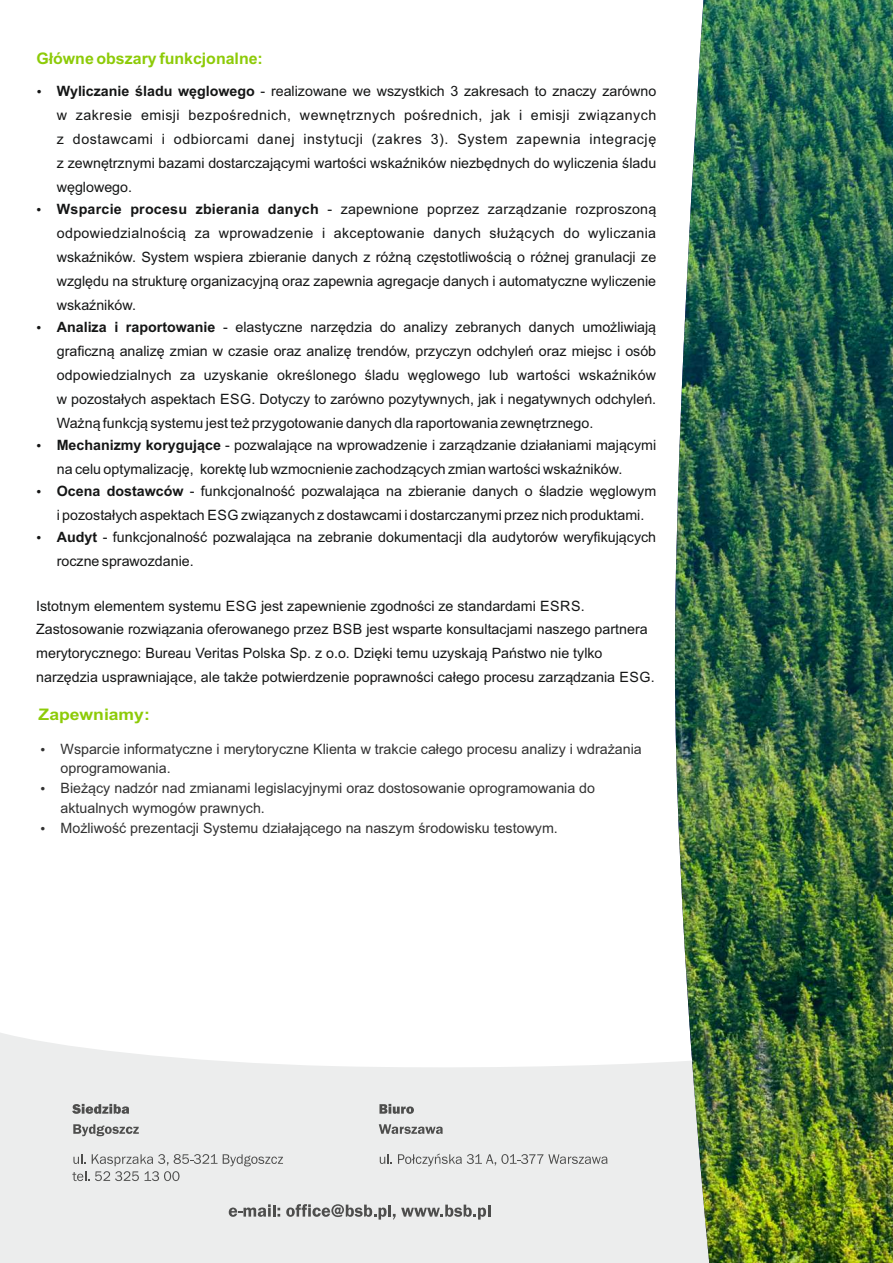
<style>
.page{position:relative;width:893px;height:1263px;background:#fff}
.page>*{position:absolute;margin:0;border:0;box-sizing:border-box;transform-origin:0 0}
.t1{font:700 15.9px "Arial";color:#8dcb08}
.t2{font:700 15.9px "Arial";color:#8dcb08;scale:1.1 1}
.t3{font:14.25px/23.9px "Arial";color:#151616}
.t4{font:14.25px/19.8px "Arial";color:#323232}
.s1{font-weight:700}
</style>
<div class="page">
<svg style="left:0;top:1033px;width:675px;height:230px;background:#eeefef"></svg>
<svg style="left:72px;top:1104px;width:57px;height:10px"></svg>
<svg style="left:73px;top:1124px;width:66px;height:12px"></svg>
<svg style="left:72px;top:1154px;width:211px;height:27px;background:#d4d5d5"></svg>
<svg style="left:379px;top:1104px;width:35px;height:10px"></svg>
<svg style="left:379px;top:1124px;width:64px;height:10px"></svg>
<svg style="left:229px;top:1204px;width:51px;height:13px"></svg>
<svg style="left:286px;top:1204px;width:204px;height:15px;background:#b3b4b4"></svg>
<svg style="left:380px;top:1154px;width:12px;height:10px"></svg>
<svg style="left:398px;top:1153px;width:209px;height:13px;background:#cccdcd"></svg>
<img style="left:675px;top:0;width:218px;height:1263px">
<p class="t1" style="left:36px;top:53px;width:228px">Główne obszary funkcjonalne:</p>
<p class="t3" style="left:57px;top:81px;width:601px;text-align:justify;text-indent:-20px">• <span class="s1">Wyliczanie śladu węglowego</span> - realizowane we wszystkich 3 zakresach to znaczy zarówno w zakresie emisji bezpośrednich, wewnętrznych pośrednich, jak i emisji związanych z dostawcami i odbiorcami danej instytucji (zakres 3). System zapewnia integrację z zewnętrznymi bazami dostarczającymi wartości wskaźników niezbędnych do wyliczenia śladu węglowego.</p>
<p class="t3" style="left:57px;top:199px;width:601px;text-align:justify;text-indent:-20px">• <span class="s1">Wsparcie procesu zbierania danych</span> - zapewnione poprzez zarządzanie rozproszoną odpowiedzialnością za wprowadzenie i akceptowanie danych służących do wyliczania wskaźników. System wspiera zbieranie danych z różną częstotliwością o różnej granulacji ze względu na strukturę organizacyjną oraz zapewnia agregacje danych i automatyczne wyliczenie wskaźników.</p>
<p class="t3" style="left:57px;top:316px;width:601px;text-align:justify;text-indent:-21px">• <span class="s1">Analiza i raportowanie</span> - elastyczne narzędzia do analizy zebranych danych umożliwiają graficzną analizę zmian w czasie oraz analizę trendów, przyczyn odchyleń oraz miejsc i osób odpowiedzialnych za uzyskanie określonego śladu węglowego lub wartości wskaźników w pozostałych aspektach ESG. Dotyczy to zarówno pozytywnych, jak i negatywnych odchyleń.<br>Ważną funkcją systemu jest też przygotowanie danych dla raportowania zewnętrznego.</p>
<p class="t3" style="left:57px;top:434px;width:601px;text-indent:-21px">• <span class="s1">Mechanizmy korygujące</span> - pozwalające na wprowadzenie i zarządzanie działaniami mającymi na celu optymalizację, korektę lub wzmocnienie zachodzących zmian wartości wskaźników.</p>
<p class="t3" style="left:57px;top:480px;width:601px;text-indent:-21px">• <span class="s1">Ocena dostawców</span> - funkcjonalność pozwalająca na zbieranie danych o śladzie węglowym i pozostałych aspektach ESG związanych z dostawcami i dostarczanymi przez nich produktami.</p>
<p class="t3" style="left:57px;top:526px;width:601px;text-indent:-21px">• <span class="s1">Audyt</span> - funkcjonalność pozwalająca na zebranie dokumentacji dla audytorów weryfikujących roczne sprawozdanie.</p>
<p class="t3" style="left:36px;top:595px;width:620px">Istotnym elementem systemu ESG jest zapewnienie zgodności ze standardami ESRS.<br>Zastosowanie rozwiązania oferowanego przez BSB jest wsparte konsultacjami naszego partnera merytorycznego: Bureau Veritas Polska Sp. z o.o. Dzięki temu uzyskają Państwo nie tylko narzędzia usprawniające, ale także potwierdzenie poprawności całego procesu zarządzania ESG.</p>
<p class="t2" style="left:39px;top:709px;width:103px">Zapewniamy:</p>
<p class="t4" style="left:61px;top:740px;width:583px;text-indent:-21px">• Wsparcie informatyczne i merytoryczne Klienta w trakcie całego procesu analizy i wdrażania oprogramowania.</p>
<p class="t4" style="left:61px;top:780px;width:536px;text-indent:-21px">• Bieżący nadzór nad zmianami legislacyjnymi oraz dostosowanie oprogramowania do aktualnych wymogów prawnych.</p>
<p class="t4" style="left:40px;top:819px;width:519px">• Możliwość prezentacji Systemu działającego na naszym środowisku testowym.</p>
</div>
